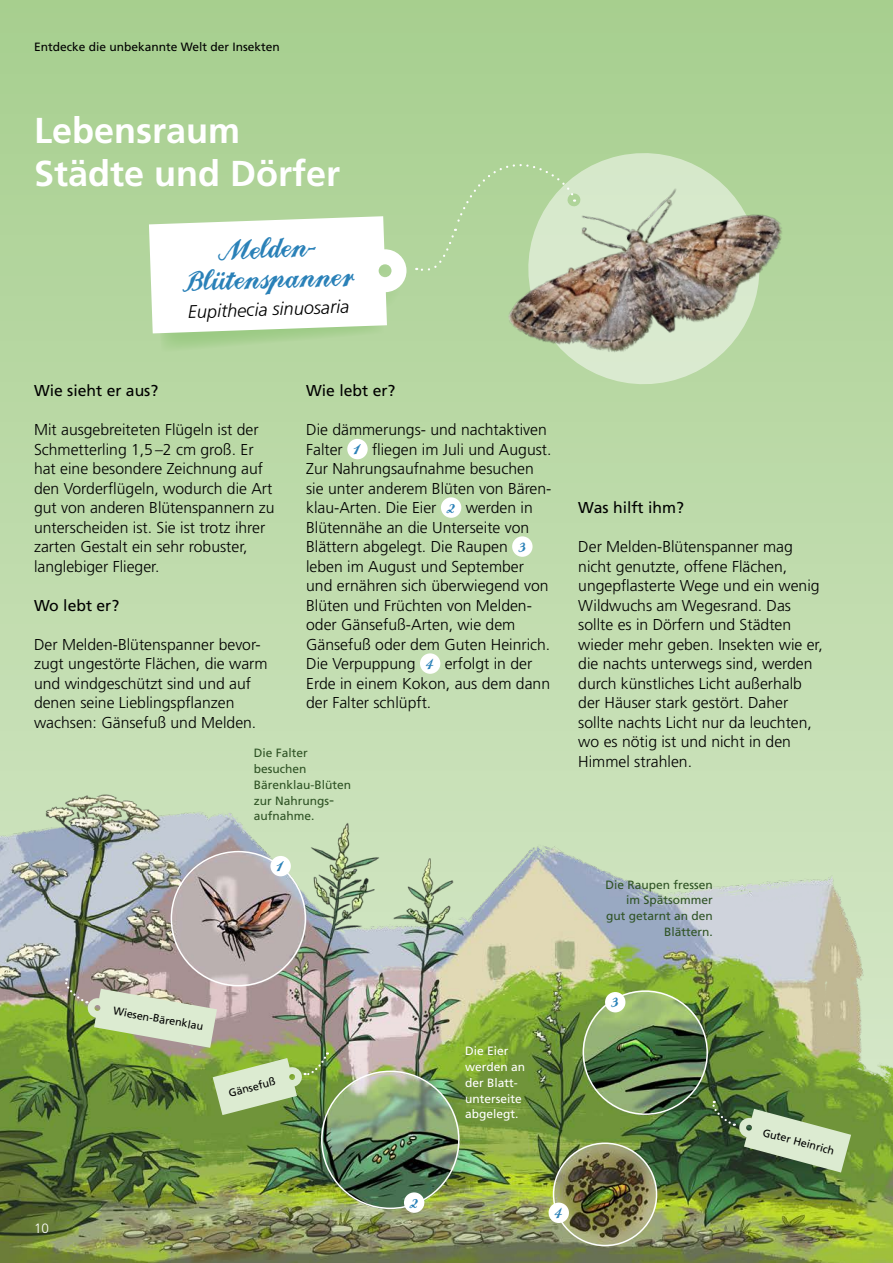
<style>
.page{position:relative;width:893px;height:1263px;background:#fff}
.page>*{position:absolute;margin:0;border:0;box-sizing:border-box;transform-origin:0 0}
.t1{font:700 36px/43.2px "Frutiger LT Std";color:#fff}
.t2{font:30.3px/30.3px "Landliebe";color:#2a81b8;text-align:center}
.t3{font:italic 300 18.15px "Frutiger LT Std";color:#000}
.t4{font:16.2px "Landliebe";color:#2a81b8}
.t5{font:300 15.75px/19.5px "Frutiger LT Std";color:#000}
.t6{font:15.75px "Frutiger LT Std";color:#000}
.t7{font:300 13.5px "Frutiger LT Std";color:#fff}
.t8{font:12px/15.8px "Frutiger LT Std";color:#2f5325;text-align:right}
.t9{font:12px/15.8px "Frutiger LT Std";color:#fff}
.t10{font:12px "Frutiger LT Std";color:#000}
.t11{font:10.8px "Frutiger LT Std";color:#000}
.s1{font-family:"Landliebe";font-weight:400;font-size:16.2px;color:#2a81b8}
</style>
<div class="page">
<img style="left:0;top:0;width:893px;height:1263px">
<svg style="left:416px;top:128px;width:159px;height:143px;background:#b5d6a0"></svg>
<svg style="left:149px;top:216px;width:258px;height:137px"></svg>
<div style="left:347px;top:439px;width:21px;height:20px;background:#fff;border-radius:50%"></div>
<div style="left:441px;top:497px;width:20px;height:21px;background:#fff;border-radius:50%"></div>
<div style="left:512px;top:536px;width:21px;height:21px;background:#fff;border-radius:50%"></div>
<div style="left:420px;top:653px;width:20px;height:21px;background:#fff;border-radius:50%"></div>
<div style="left:553px;top:1142px;width:104px;height:104px;border:2px solid #fff;border-radius:50%"></div>
<div style="left:404px;top:1192px;width:20px;height:21px;background:#fff;border-radius:50%"></div>
<div style="left:605px;top:992px;width:20px;height:20px;background:#fff;border-radius:50%"></div>
<div style="left:549px;top:1202px;width:20px;height:21px;background:#fff;border-radius:50%"></div>
<div style="left:270px;top:856px;width:21px;height:20px;background:#fff;border-radius:50%"></div>
<img style="left:64px;top:978px;width:264px;height:137px">
<svg style="left:711px;top:1101px;width:140px;height:71px;background:#819a72"></svg>
<p class="t10" style="left:34px;top:40px;width:247px">Entdecke die unbekannte Welt der Insekten</p>
<h1 class="t1" style="left:34px;top:109px;width:308px">Lebensraum<br>Städte und Dörfer</h1>
<h2 class="t2" style="left:180px;top:239px;width:173px;rotate:-2deg">Melden-<br>Blütenspanner</h2>
<p class="t3" style="left:188px;top:302px;width:163px;rotate:-2deg">Eupithecia sinuosaria</p>
<p class="t6" style="left:34px;top:381px;width:126px">Wie sieht er aus?</p>
<p class="t5" style="left:34px;top:420px;width:242px">Mit ausgebreiteten Flügeln ist der Schmetterling 1,5–2 cm groß. Er hat eine besondere Zeichnung auf den Vorderflügeln, wodurch die Art gut von anderen Blütenspannern zu unterscheiden ist. Sie ist trotz ihrer zarten Gestalt ein sehr robuster, langlebiger Flieger.</p>
<p class="t6" style="left:34px;top:596px;width:87px">Wo lebt er?</p>
<p class="t5" style="left:34px;top:635px;width:235px">Der Melden-Blütenspanner bevor&shy;zugt ungestörte Flächen, die warm und windgeschützt sind und auf denen seine Lieblingspflanzen wachsen: Gänsefuß und Melden.</p>
<p class="t6" style="left:306px;top:381px;width:91px">Wie lebt er?</p>
<p class="t5" style="left:306px;top:420px;width:247px">Die dämmerungs- und nachtaktiven<br>Falter <span class="s1">1</span> fliegen im Juli und August.<br>Zur Nahrungsaufnahme besuchen sie unter anderem Blüten von Bären&shy;klau-Arten. Die Eier <span class="s1">2</span> werden in<br>Blütennähe an die Unterseite von<br>Blättern abgelegt. Die Raupen <span class="s1">3 </span>leben im August und September und ernähren sich überwiegend von<br>Blüten und Früchten von Melden&shy;oder Gänsefuß-Arten, wie dem<br>Gänsefuß oder dem Guten Heinrich.<br>Die Verpuppung <span class="s1">4</span> erfolgt in der<br>Erde in einem Kokon, aus dem dann der Falter schlüpft.</p>
<p class="t8" style="left:254px;top:745px;width:99px;text-align:left">Die Falter besuchen<br>Bärenklau-Blüten zur Nahrungs&shy;aufnahme.</p>
<p class="t4" style="left:276px;top:859px;width:10px">1</p>
<p class="t6" style="left:578px;top:498px;width:107px">Was hilft ihm?</p>
<p class="t5" style="left:578px;top:537px;width:246px">Der Melden-Blütenspanner mag nicht genutzte, offene Flächen, ungepflasterte Wege und ein wenig<br>Wildwuchs am Wegesrand. Das sollte es in Dörfern und Städten wieder mehr geben. Insekten wie er, die nachts unterwegs sind, werden durch künstliches Licht außerhalb der Häuser stark gestört. Daher sollte nachts Licht nur da leuchten, wo es nötig ist und nicht in den<br>Himmel strahlen.</p>
<p class="t8" style="left:606px;top:876px;width:109px">Die Raupen fressen im Spätsommer gut getarnt an den<br>Blättern.</p>
<p class="t7" style="left:34px;top:1221px;width:17px">10</p>
<p class="t11" style="left:114px;top:1004px;width:93px;rotate:10deg">Wiesen-Bärenklau</p>
<p class="t11" style="left:227px;top:1087px;width:50px;rotate:-14deg">Gänsefuß</p>
<p class="t4" style="left:409px;top:1196px;width:10px">2</p>
<p class="t9" style="left:465px;top:1043px;width:62px">Die Eier werden an der Blatt-- unterseite abgelegt.</p>
<p class="t4" style="left:554px;top:1206px;width:10px">4</p>
<p class="t4" style="left:611px;top:995px;width:10px">3</p>
<p class="t11" style="left:765px;top:1126px;width:75px;rotate:15deg">Guter Heinrich</p>
</div>
